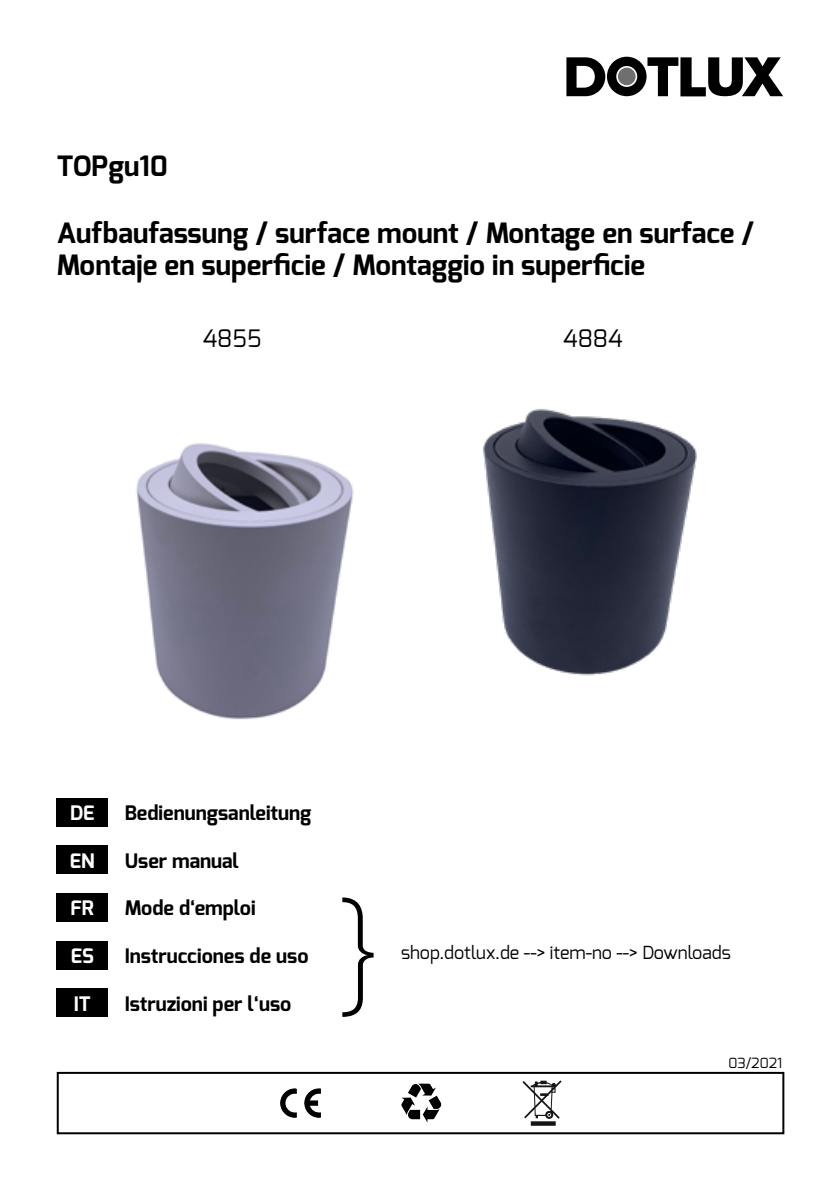
<style>
.page{position:relative;width:840px;height:1191px;background:#fff}
.page>*{position:absolute;margin:0;border:0;box-sizing:border-box;transform-origin:0 0}
.t1{font:700 28px/32px "Exo";color:#000}
.t2{font:24px "Exo";color:#000}
.t3{font:700 20px "Exo";color:#000}
.t4{font:700 20px "Exo";color:#fff}
.t5{font:18px "Exo";color:#000}
.t6{font:14px "Exo";color:#000}
</style>
<div class="page">
<svg style="left:566px;top:57px;width:216px;height:39px"></svg>
<div style="left:617px;top:68px;width:18px;height:17px;background:#706f6f;border-radius:50%"></div>
<div style="left:57px;top:798px;width:51px;height:28px;background:#000"></div>
<div style="left:57px;top:845px;width:51px;height:29px;background:#000"></div>
<div style="left:57px;top:893px;width:51px;height:28px;background:#000"></div>
<div style="left:57px;top:941px;width:51px;height:28px;background:#000"></div>
<div style="left:57px;top:988px;width:51px;height:29px;background:#000"></div>
<div style="left:57px;top:1071px;width:726px;height:63px;border:2px solid #000"></div>
<svg style="left:280px;top:1088px;width:16px;height:30px"></svg>
<svg style="left:304px;top:1088px;width:16px;height:29px"></svg>
<svg style="left:522px;top:1080px;width:39px;height:45px"></svg>
<svg style="left:401px;top:1083px;width:40px;height:39px"></svg>
<img style="left:136px;top:443px;width:218px;height:277px">
<img style="left:483px;top:408px;width:214px;height:268px">
<svg style="left:342px;top:897px;width:31px;height:120px"></svg>
<p class="t1" style="left:57px;top:149px;width:112px">TOPgu10</p>
<p class="t1" style="left:57px;top:217px;width:698px">Aufbaufassung / surface mount / Montage en surface /<br>Montaje en superficie / Montaggio in superficie</p>
<p class="t2" style="left:203px;top:322px;width:60px">4855</p>
<p class="t2" style="left:563px;top:322px;width:61px">4884</p>
<p class="t4" style="left:70px;top:800px;width:26px">DE</p>
<p class="t4" style="left:70px;top:847px;width:26px">EN</p>
<p class="t4" style="left:70px;top:895px;width:25px">FR</p>
<p class="t4" style="left:71px;top:943px;width:25px">ES</p>
<p class="t4" style="left:74px;top:990px;width:18px">IT</p>
<p class="t3" style="left:125px;top:800px;width:188px">Bedienungsanleitung</p>
<p class="t3" style="left:125px;top:847px;width:115px">User manual</p>
<p class="t3" style="left:125px;top:895px;width:132px">Mode d‘emploi</p>
<p class="t3" style="left:125px;top:943px;width:185px">Instrucciones de uso</p>
<p class="t3" style="left:125px;top:990px;width:168px">Istruzioni per l‘uso</p>
<p class="t5" style="left:401px;top:941px;width:331px">shop.dotlux.de --&gt; item-no --&gt; Downloads</p>
<p class="t6" style="left:728px;top:1053px;width:55px">03/2021</p>
</div>
